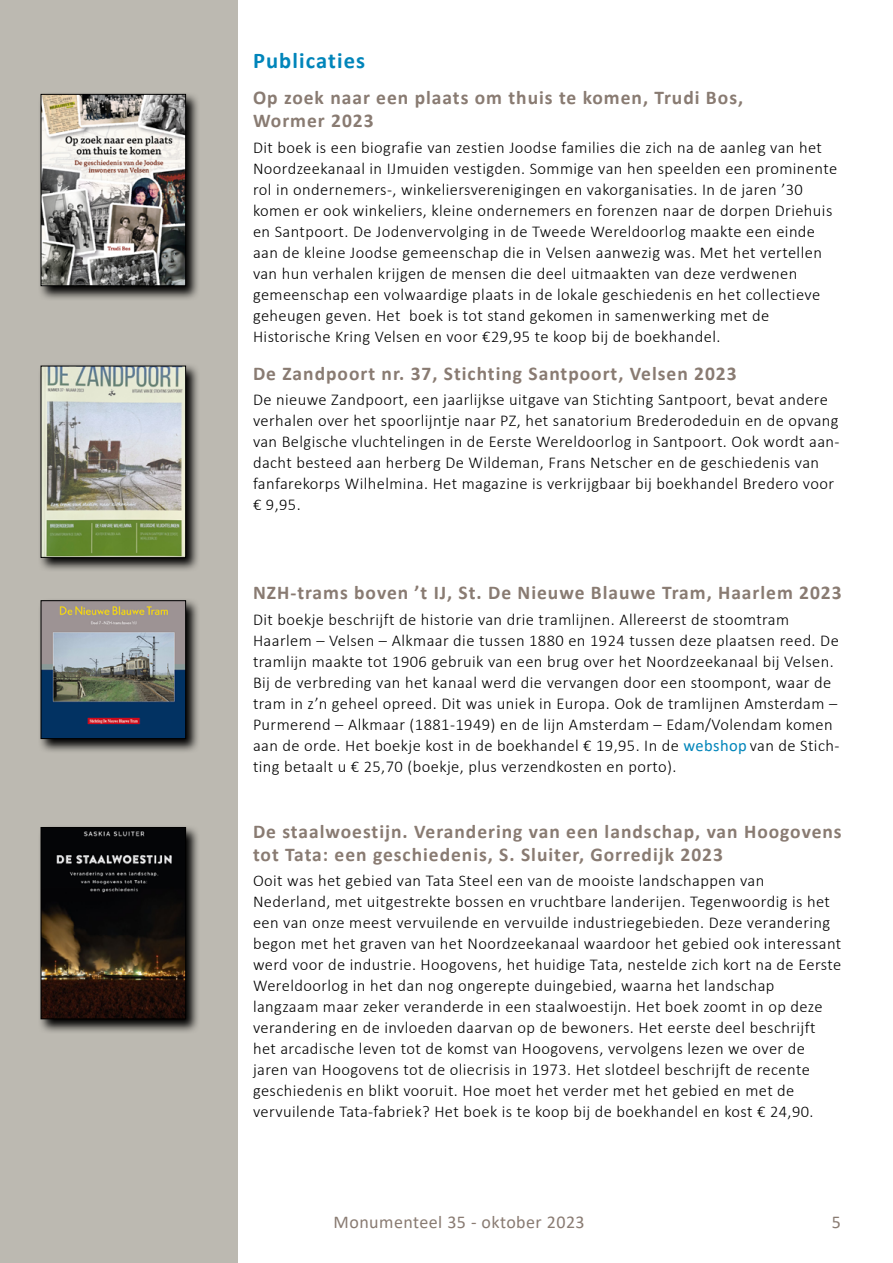
<style>
.page{position:relative;width:893px;height:1263px;background:#fff}
.page>*{position:absolute;margin:0;border:0;box-sizing:border-box;transform-origin:0 0}
.No_Spacing{font:700 22.5px "Calibri";letter-spacing:.05em;color:#0085ba}
.No_Spacing-2{font:700 19.5px/23.4px "Calibri";letter-spacing:.05em;color:#897b72}
.t1{font:18px "Calibri";letter-spacing:.025em;color:#897b72}
.No_Spacing-3{font:300 16.5px/21px "Calibri";letter-spacing:.025em;color:#000}
.s1{font-weight:400;color:#0085ba}
</style>
<div class="page">
<div style="left:0;top:0;width:238px;height:1263px;background:#bcb9b1"></div>
<svg style="left:40px;top:600px;width:158px;height:152px;background:#62615c"></svg>
<img style="left:43px;top:602px;width:141px;height:135px">
<div style="left:41px;top:600px;width:145px;height:139px;border:1px solid #000"></div>
<svg style="left:40px;top:93px;width:158px;height:206px;background:#605f5b"></svg>
<img style="left:43px;top:96px;width:141px;height:188px">
<div style="left:41px;top:94px;width:145px;height:192px;border:1px solid #000"></div>
<svg style="left:40px;top:826px;width:158px;height:206px;background:#61605b"></svg>
<img style="left:43px;top:829px;width:141px;height:188px">
<div style="left:41px;top:827px;width:145px;height:192px;border:1px solid #000"></div>
<svg style="left:40px;top:365px;width:158px;height:205px;background:#61605b"></svg>
<img style="left:43px;top:368px;width:141px;height:188px">
<div style="left:41px;top:366px;width:145px;height:192px;border:1px solid #000"></div>
<p class="No_Spacing" style="left:253px;top:45px;width:114px">Publicaties</p>
<p class="No_Spacing-2" style="left:253px;top:86px;width:492px">Op zoek naar een plaats om thuis te komen, Trudi Bos,<br>Wormer 2023</p>
<p class="No_Spacing-3" style="left:253px;top:137px;width:586px">Dit boek is een biografie van zestien Joodse families die zich na de aanleg van het Noordzeekanaal in IJmuiden vestigden. Sommige van hen speelden een prominente rol in ondernemers-, winkeliersverenigingen en vakorganisaties. In de jaren ’30 komen er ook winkeliers, kleine ondernemers en forenzen naar de dorpen Driehuis en Santpoort. De Jodenvervolging in de Tweede Wereldoorlog maakte een einde aan de kleine Joodse gemeenschap die in Velsen aanwezig was. Met het vertellen van hun verhalen krijgen de mensen die deel uitmaakten van deze verdwenen gemeenschap een volwaardige plaats in de lokale geschiedenis en het collectieve geheugen geven. Het boek is tot stand gekomen in samenwerking met de Historische Kring Velsen en voor €29,95 te koop bij de boekhandel.</p>
<p class="No_Spacing-2" style="left:253px;top:362px;width:485px">De Zandpoort nr. 37, Stichting Santpoort, Velsen 2023</p>
<p class="No_Spacing-3" style="left:253px;top:389px;width:588px">De nieuwe Zandpoort, een jaarlijkse uitgave van Stichting Santpoort, bevat andere verhalen over het spoorlijntje naar PZ, het sanatorium Brederodeduin en de opvang van Belgische vluchtelingen in de Eerste Wereldoorlog in Santpoort. Ook wordt aan&shy;dacht besteed aan herberg De Wildeman, Frans Netscher en de geschiedenis van fanfarekorps Wilhelmina. Het magazine is verkrijgbaar bij boekhandel Bredero voor € 9,95.</p>
<p class="No_Spacing-2" style="left:253px;top:581px;width:590px">NZH-trams boven ’t IJ, St. De Nieuwe Blauwe Tram, Haarlem 2023</p>
<p class="No_Spacing-3" style="left:253px;top:608px;width:588px">Dit boekje beschrijft de historie van drie tramlijnen. Allereerst de stoomtram Haarlem – Velsen – Alkmaar die tussen 1880 en 1924 tussen deze plaatsen reed. De tramlijn maakte tot 1906 gebruik van een brug over het Noordzeekanaal bij Velsen.<br>Bij de verbreding van het kanaal werd die vervangen door een stoompont, waar de tram in z’n geheel opreed. Dit was uniek in Europa. Ook de tramlijnen Amsterdam – Purmerend – Alkmaar (1881-1949) en de lijn Amsterdam – Edam/Volendam komen aan de orde. Het boekje kost in de boekhandel € 19,95. In de <span class="s1">webshop</span> van de Stich&shy;ting betaalt u € 25,70 (boekje, plus verzendkosten en porto).</p>
<p class="No_Spacing-2" style="left:253px;top:819px;width:590px">De staalwoestijn. Verandering van een landschap, van Hoogovens tot Tata: een geschiedenis, S. Sluiter, Gorredijk 2023</p>
<p class="No_Spacing-3" style="left:253px;top:870px;width:590px">Ooit was het gebied van Tata Steel een van de mooiste landschappen van Nederland, met uitgestrekte bossen en vruchtbare landerijen. Tegenwoordig is het een van onze meest vervuilende en vervuilde industriegebieden. Deze verandering begon met het graven van het Noordzeekanaal waardoor het gebied ook interessant werd voor de industrie. Hoogovens, het huidige Tata, nestelde zich kort na de Eerste Wereldoorlog in het dan nog ongerepte duingebied, waarna het landschap langzaam maar zeker veranderde in een staalwoestijn. Het boek zoomt in op deze verandering en de invloeden daarvan op de bewoners. Het eerste deel beschrijft het arcadische leven tot de komst van Hoogovens, vervolgens lezen we over de jaren van Hoogovens tot de oliecrisis in 1973. Het slotdeel beschrijft de recente geschiedenis en blikt vooruit. Hoe moet het verder met het gebied en met de vervuilende Tata-fabriek? Het boek is te koop bij de boekhandel en kost € 24,90.</p>
<p class="t1" style="left:334px;top:1209px;width:253px">Monumenteel 35 - oktober 2023</p>
<p class="t1" style="left:832px;top:1209px;width:11px">5</p>
</div>
